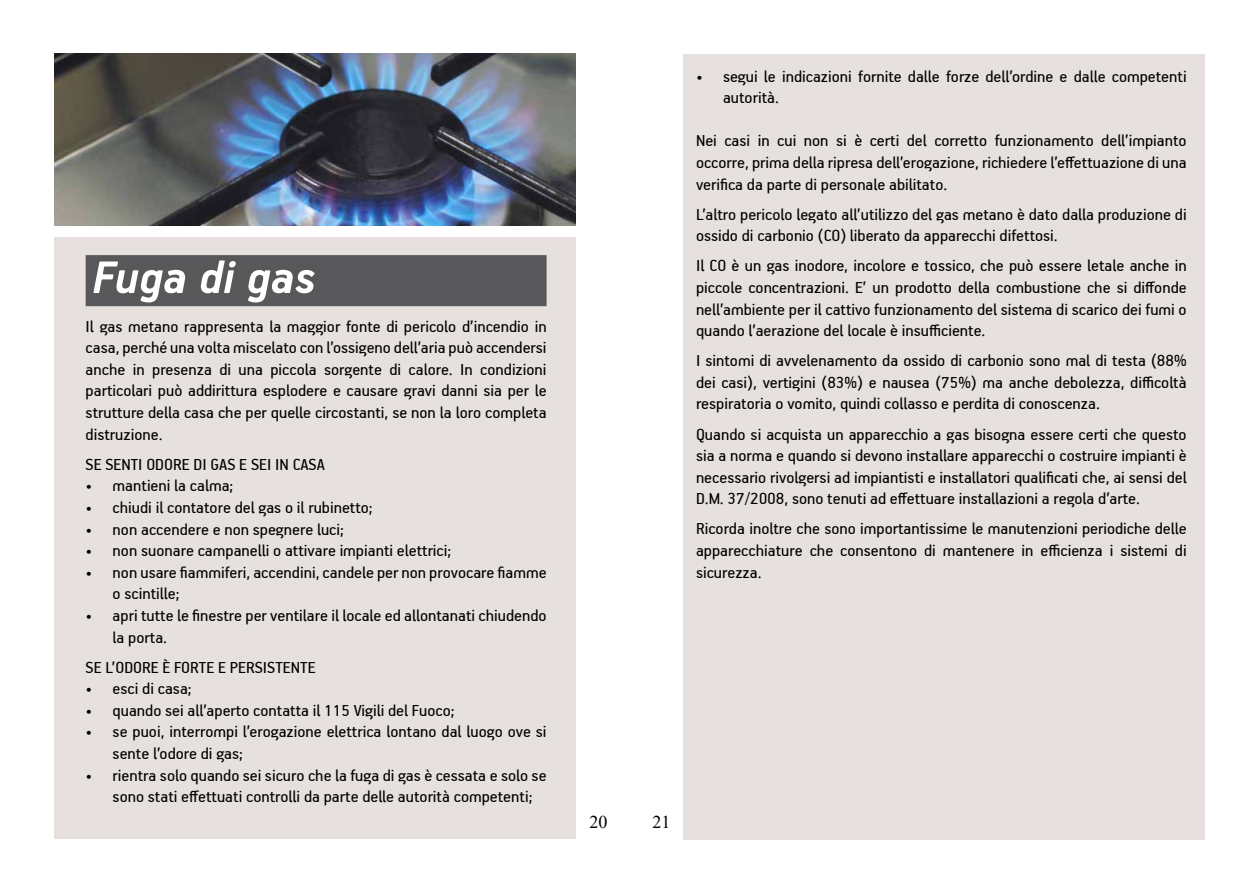
<style>
.page{position:relative;width:1259px;height:893px;background:#fff}
.page>*{position:absolute;margin:0;border:0;box-sizing:border-box;transform-origin:0 0}
.t1{font:italic 700 51.15px "PF Handbook Pro";color:#fff}
.t2{font:18px/21.6px "PF Handbook Pro";color:#000;text-align:justify}
.t3{font:18px "Times New Roman";color:#000}
</style>
<div class="page">
<div style="left:54px;top:238px;width:521px;height:601px;background:#e6e1df"></div>
<div style="left:86px;top:255px;width:460px;height:51px;background:#58585a"></div>
<img style="left:54px;top:54px;width:521px;height:172px">
<div style="left:683px;top:54px;width:522px;height:785px;background:#e6e1df"></div>
<h1 class="t1" style="left:92px;top:246px;width:225px">Fuga di gas</h1>
<p class="t2" style="left:86px;top:315px;width:462px">Il gas metano rappresenta la maggior fonte di pericolo d’incendio in casa, perché una volta miscelato con l’ossigeno dell’aria può accendersi anche in presenza di una piccola sorgente di calore. In condizioni particolari può addirittura esplodere e causare gravi danni sia per le strutture della casa che per quelle circostanti, se non la loro completa distruzione.</p>
<p class="t2" style="left:86px;top:453px;width:241px">SE SENTI ODORE DI GAS E SEI IN CASA</p>
<p class="t2" style="left:86px;top:474px;width:149px">• mantieni la calma;</p>
<p class="t2" style="left:86px;top:496px;width:289px">• chiudi il contatore del gas o il rubinetto;</p>
<p class="t2" style="left:86px;top:518px;width:260px">• non accendere e non spegnere luci;</p>
<p class="t2" style="left:86px;top:539px;width:367px">• non suonare campanelli o attivare impianti elettrici;</p>
<p class="t2" style="left:113px;top:561px;width:435px;text-indent:-27px">• non usare fiammiferi, accendini, candele per non provocare fiamme o scintille;</p>
<p class="t2" style="left:113px;top:604px;width:435px;text-indent:-27px">• apri tutte le finestre per ventilare il locale ed allontanati chiudendo la porta.</p>
<p class="t2" style="left:86px;top:656px;width:231px">SE L’ODORE È FORTE E PERSISTENTE</p>
<p class="t2" style="left:86px;top:677px;width:108px">• esci di casa;</p>
<p class="t2" style="left:86px;top:699px;width:370px">• quando sei all’aperto contatta il 115 Vigili del Fuoco;</p>
<p class="t2" style="left:113px;top:720px;width:435px;text-indent:-27px">• se puoi, interrompi l’erogazione elettrica lontano dal luogo ove si sente l’odore di gas;</p>
<p class="t2" style="left:113px;top:764px;width:435px;text-indent:-27px">• rientra solo quando sei sicuro che la fuga di gas è cessata e solo se sono stati effettuati controlli da parte delle autorità competenti;</p>
<p class="t2" style="left:723px;top:65px;width:465px;text-indent:-27px">• segui le indicazioni fornite dalle forze dell’ordine e dalle competenti autorità.</p>
<p class="t2" style="left:696px;top:129px;width:492px">Nei casi in cui non si è certi del corretto funzionamento dell’impianto occorre, prima della ripresa dell’erogazione, richiedere l’effettuazione di una verifica da parte di personale abilitato.</p>
<p class="t2" style="left:696px;top:203px;width:492px">L’altro pericolo legato all’utilizzo del gas metano è dato dalla produzione di ossido di carbonio (CO) liberato da apparecchi difettosi.</p>
<p class="t2" style="left:696px;top:254px;width:492px">Il CO è un gas inodore, incolore e tossico, che può essere letale anche in piccole concentrazioni. E’ un prodotto della combustione che si diffonde nell’ambiente per il cattivo funzionamento del sistema di scarico dei fumi o quando l’aerazione del locale è insufficiente.</p>
<p class="t2" style="left:696px;top:349px;width:492px">I sintomi di avvelenamento da ossido di carbonio sono mal di testa (88% dei casi), vertigini (83%) e nausea (75%) ma anche debolezza, difficoltà respiratoria o vomito, quindi collasso e perdita di conoscenza.</p>
<p class="t2" style="left:696px;top:423px;width:492px">Quando si acquista un apparecchio a gas bisogna essere certi che questo sia a norma e quando si devono installare apparecchi o costruire impianti è necessario rivolgersi ad impiantisti e installatori qualificati che, ai sensi del D.M. 37/2008, sono tenuti ad effettuare installazioni a regola d’arte.</p>
<p class="t2" style="left:696px;top:517px;width:492px">Ricorda inoltre che sono importantissime le manutenzioni periodiche delle apparecchiature che consentono di mantenere in efficienza i sistemi di sicurezza.</p>
<p class="t3" style="left:589px;top:810px;width:19px">20</p>
<p class="t3" style="left:652px;top:809px;width:19px">21</p>
</div>
